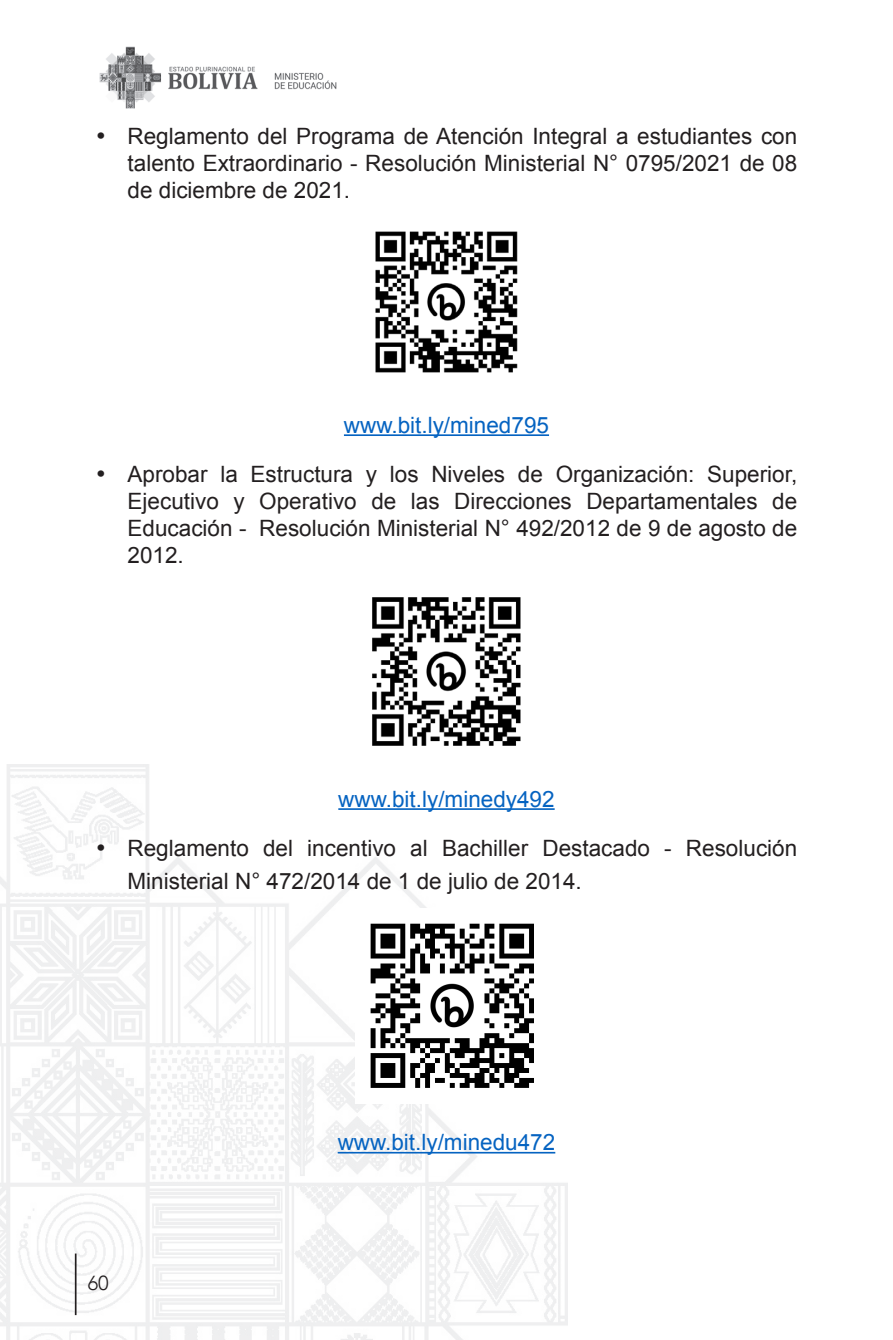
<style>
.page{position:relative;width:893px;height:1340px;background:#fff}
.page>*{position:absolute;margin:0;border:0;box-sizing:border-box;transform-origin:0 0}
.t1{font:22.5px/27px "Arial";color:#231f20;text-align:justify}
.t2{font:22.5px "Arial";color:#0563c1}
.t3{font:300 20.25px "Avenir";color:#231f20}
</style>
<div class="page">
<img style="left:0;top:764px;width:568px;height:575px">
<img style="left:99px;top:46px;width:238px;height:63px">
<hr style="left:75px;top:1253px;width:2px;height:61px;background:#231f20">
<hr style="left:344px;top:434px;width:205px;height:2px;background:#0563c1">
<hr style="left:338px;top:808px;width:217px;height:2px;background:#0563c1">
<hr style="left:338px;top:1151px;width:217px;height:2px;background:#0563c1">
<img style="left:375px;top:231px;width:143px;height:142px">
<img style="left:372px;top:597px;width:149px;height:149px">
<img style="left:356px;top:908px;width:194px;height:195px">
<p class="t1" style="left:128px;top:123px;width:671px;text-indent:-32px">• Reglamento del Programa de Atención Integral a estudiantes con talento Extraordinario - Resolución Ministerial N° 0795/2021 de 08 de diciembre de 2021.</p>
<p class="t2" style="left:344px;top:410px;width:207px">www.bit.ly/mined795</p>
<p class="t1" style="left:128px;top:461px;width:671px;text-indent:-32px">• Aprobar la Estructura y los Niveles de Organización: Superior, Ejecutivo y Operativo de las Direcciones Departamentales de Educación - Resolución Ministerial N° 492/2012 de 9 de agosto de 2012.</p>
<p class="t2" style="left:338px;top:784px;width:218px">www.bit.ly/minedy492</p>
<p class="t1" style="left:128px;top:832px;width:671px;line-height:32.4px;text-indent:-32px">• Reglamento del incentivo al Bachiller Destacado - Resolución<br>Ministerial N° 472/2014 de 1 de julio de 2014.</p>
<p class="t3" style="left:88px;top:1271px;width:23px">60</p>
<p class="t2" style="left:338px;top:1127px;width:219px">www.bit.ly/minedu472</p>
</div>
